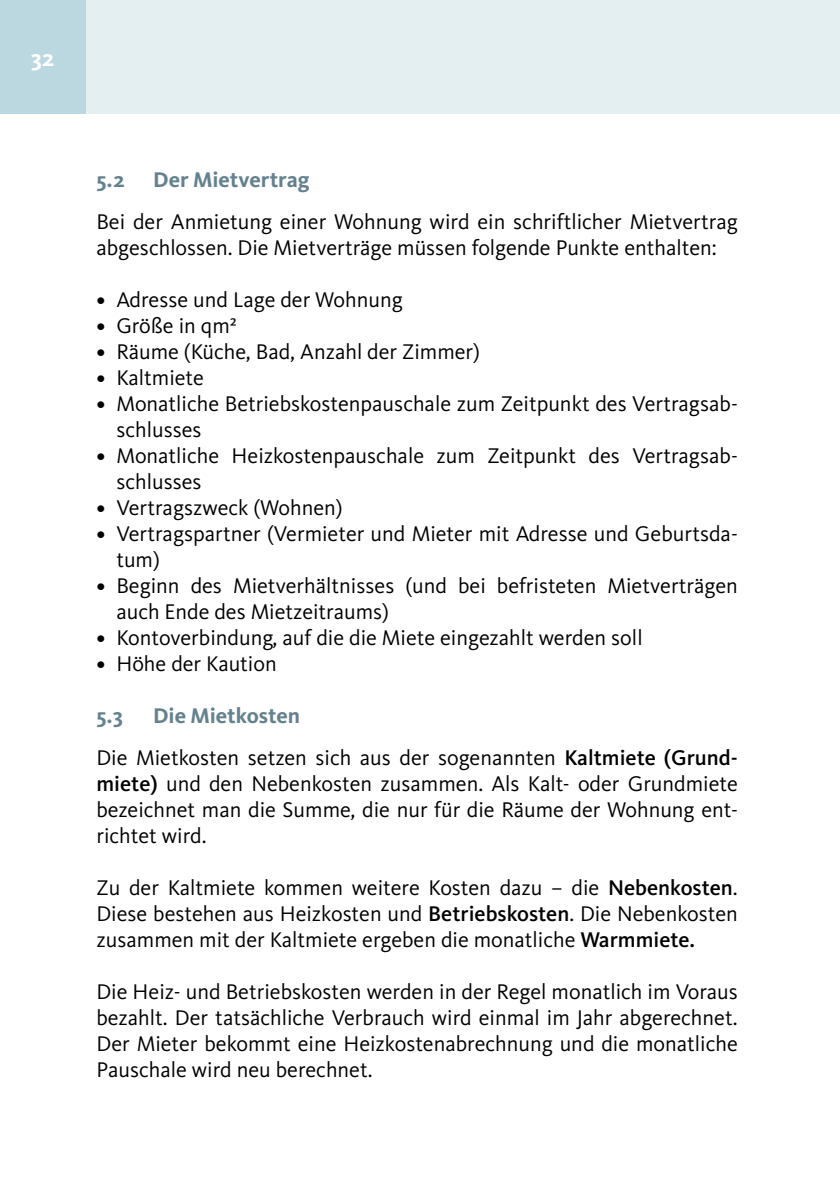
<style>
.page{position:relative;width:840px;height:1191px;background:#fff}
.page>*{position:absolute;margin:0;border:0;box-sizing:border-box;transform-origin:0 0}
.t1{font:700 24px "Kievit Pro";color:#fff}
.t2{font:22px/26px "Kievit Pro";color:#000}
.t3{font:700 22px "Kievit Pro";color:#64818f}
.s1{font-weight:500}
.s2{font-weight:700;color:#64818f}
</style>
<div class="page">
<div style="left:0;top:0;width:839px;height:113px;background:#e4eff2"></div>
<div style="left:0;top:0;width:85px;height:113px;background:#bbd7df"></div>
<p class="t1" style="left:31px;top:43px;width:25px">32</p>
<p class="t3" style="left:96px;top:166px;width:30px">5.2</p>
<p class="t3" style="left:153px;top:166px;width:158px">Der Mietvertrag</p>
<p class="t2" style="left:96px;top:208px;width:642px">Bei der Anmietung einer Wohnung wird ein schriftlicher Mietvertrag abgeschlossen. Die Mietverträge müssen folgende Punkte enthalten:</p>
<p class="t2" style="left:96px;top:286px;width:308px"><span class="s1">•</span> Adresse und Lage der Wohnung</p>
<p class="t2" style="left:96px;top:312px;width:142px"><span class="s1">•</span> Größe in qm²</p>
<p class="t2" style="left:96px;top:338px;width:385px"><span class="s1">•</span> Räume (Küche, Bad, Anzahl der Zimmer)</p>
<p class="t2" style="left:96px;top:364px;width:109px"><span class="s1">•</span> Kaltmiete</p>
<p class="t2" style="left:116px;top:390px;width:622px;text-indent:-20px"><span class="s1">•</span> Monatliche Betriebskostenpauschale zum Zeitpunkt des Vertragsab&shy;schlusses</p>
<p class="t2" style="left:116px;top:442px;width:622px;text-indent:-20px"><span class="s1">•</span> Monatliche Heizkostenpauschale zum Zeitpunkt des Vertragsab&shy;schlusses</p>
<p class="t2" style="left:96px;top:494px;width:247px"><span class="s1">•</span> Vertragszweck (Wohnen)</p>
<p class="t2" style="left:116px;top:520px;width:622px;text-indent:-20px"><span class="s1">•</span> Vertragspartner (Vermieter und Mieter mit Adresse und Geburtsda&shy;tum)</p>
<p class="t2" style="left:116px;top:572px;width:622px;text-indent:-20px"><span class="s1">•</span> Beginn des Mietverhältnisses (und bei befristeten Mietverträgen auch Ende des Mietzeitraums)</p>
<p class="t2" style="left:96px;top:624px;width:547px"><span class="s1">•</span> Kontoverbindung, auf die die Miete eingezahlt werden soll</p>
<p class="t2" style="left:96px;top:650px;width:182px"><span class="s1">•</span> Höhe der Kaution</p>
<p class="t2" style="left:96px;top:694px;width:642px;line-height:42px;text-indent:57px"><span class="s2">Die Mietkosten<br></span>Die Mietkosten setzen sich aus der sogenannten <span class="s1">Kaltmiete (Grund-</span></p>
<p class="t2" style="left:96px;top:770px;width:642px;text-align:justify"><span class="s1">miete)</span> und den Nebenkosten zusammen. Als Kalt- oder Grundmiete bezeichnet man die Summe, die nur für die Räume der Wohnung ent&shy;richtet wird.</p>
<p class="t2" style="left:96px;top:874px;width:642px;text-align:justify">Zu der Kaltmiete kommen weitere Kosten dazu – die <span class="s1">Nebenkosten</span>.<br>Diese bestehen aus Heizkosten und <span class="s1">Betriebskosten</span>. Die Nebenkosten zusammen mit der Kaltmiete ergeben die monatliche <span class="s1">Warmmiete.</span></p>
<p class="t2" style="left:96px;top:978px;width:642px;text-align:justify">Die Heiz- und Betriebskosten werden in der Regel monatlich im Voraus bezahlt. Der tatsächliche Verbrauch wird einmal im Jahr abgerechnet.<br>Der Mieter bekommt eine Heizkostenabrechnung und die monatliche Pauschale wird neu berechnet.</p>
<p class="t3" style="left:96px;top:702px;width:28px">5.3</p>
</div>
